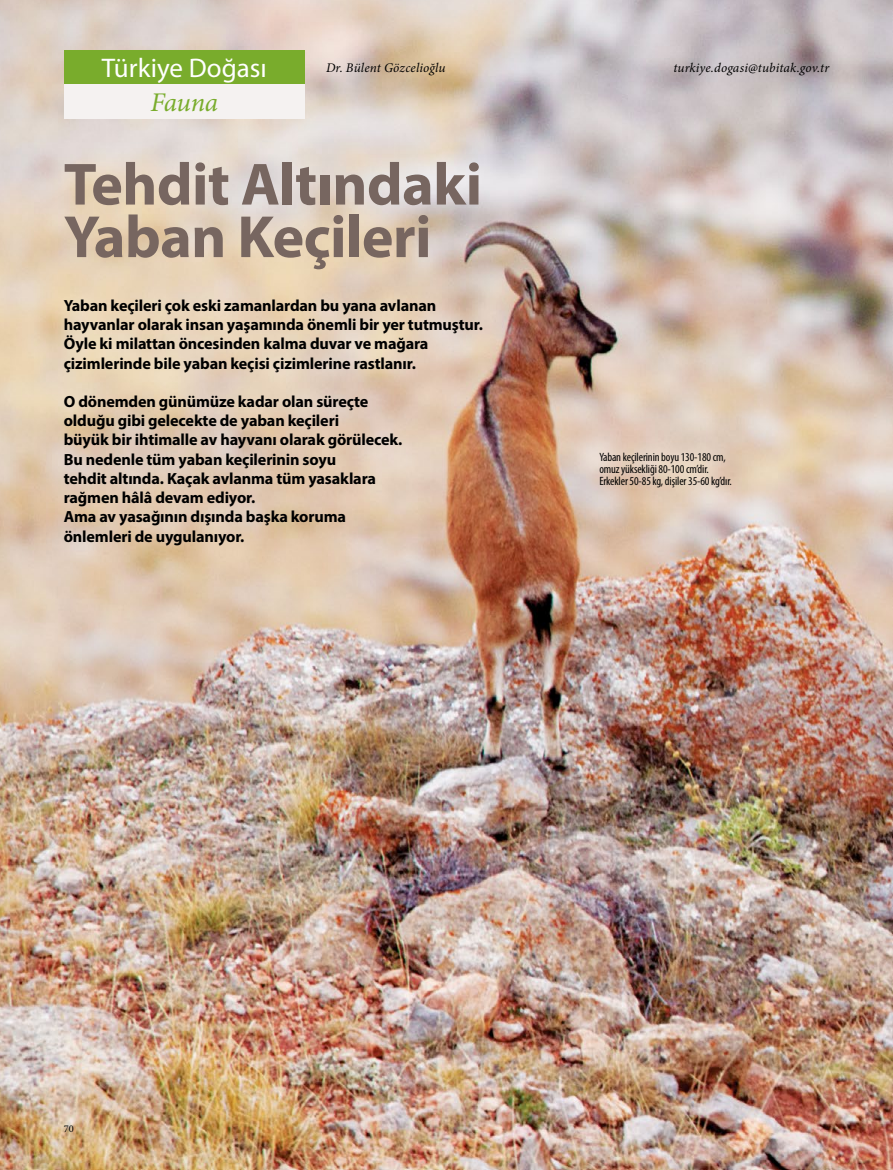
<style>
.page{position:relative;width:893px;height:1170px;background:#fff}
.page>*{position:absolute;margin:0;border:0;box-sizing:border-box;transform-origin:0 0}
.t1{font:700 60px/52.5px "Myriad Pro";letter-spacing:-.01em;color:#776660}
.t2{font:27px "Myriad Pro";color:#fff}
.t3{font:italic 27px "Minion Pro";letter-spacing:-.015em;color:#79ac2c}
.t4{font:700 16.2px/19.2px "Myriad Pro";letter-spacing:-.01em;color:#000}
.t5{font:italic 13.2px "Minion Pro";letter-spacing:.01em;color:#000}
.t6{font:condensed 12px/12px "Myriad Pro";letter-spacing:-.01em;color:#000}
.t7{font:10.35px "Minion Pro";color:#000}
</style>
<div class="page">
<img style="left:0;top:0;width:893px;height:1169px">
<div style="left:64px;top:50px;width:241px;height:34px;background:#79ac2c"></div>
<div style="left:64px;top:84px;width:241px;height:34px;background:#f5f2f1"></div>
<h2 class="t2" style="left:102px;top:52px;width:167px">Türkiye Doğası</h2>
<h2 class="t3" style="left:150px;top:84px;width:69px">Fauna</h2>
<p class="t5" style="left:326px;top:58px;width:121px">Dr. Bülent Gözcelioğlu</p>
<p class="t5" style="left:673px;top:58px;width:157px">turkiye.dogasi@tubitak.gov.tr</p>
<h1 class="t1" style="left:64px;top:156px;width:420px">Tehdit Altındaki<br>Yaban Keçileri</h1>
<p class="t4" style="left:64px;top:295px;width:421px">Yaban keçileri çok eski zamanlardan bu yana avlanan hayvanlar olarak insan yaşamında önemli bir yer tutmuştur.<br>Öyle ki milattan öncesinden kalma duvar ve mağara çizimlerinde bile yaban keçisi çizimlerine rastlanır.</p>
<p class="t4" style="left:64px;top:391px;width:340px">O dönemden günümüze kadar olan süreçte olduğu gibi gelecekte de yaban keçileri<br>büyük bir ihtimalle av hayvanı olarak görülecek.<br>Bu nedenle tüm yaban keçilerinin soyu<br>tehdit altında. Kaçak avlanma tüm yasaklara rağmen hâlâ devam ediyor.<br>Ama av yasağının dışında başka koruma önlemleri de uygulanıyor.</p>
<p class="t6" style="left:599px;top:450px;width:134px">Yaban keçilerinin boyu 130-180 cm, omuz yüksekliği 80-100 cm’dir.<br>Erkekler 50-85 kg, dişiler 35-60 kg’dır.</p>
<p class="t7" style="left:64px;top:1121px;width:11px">70</p>
</div>
